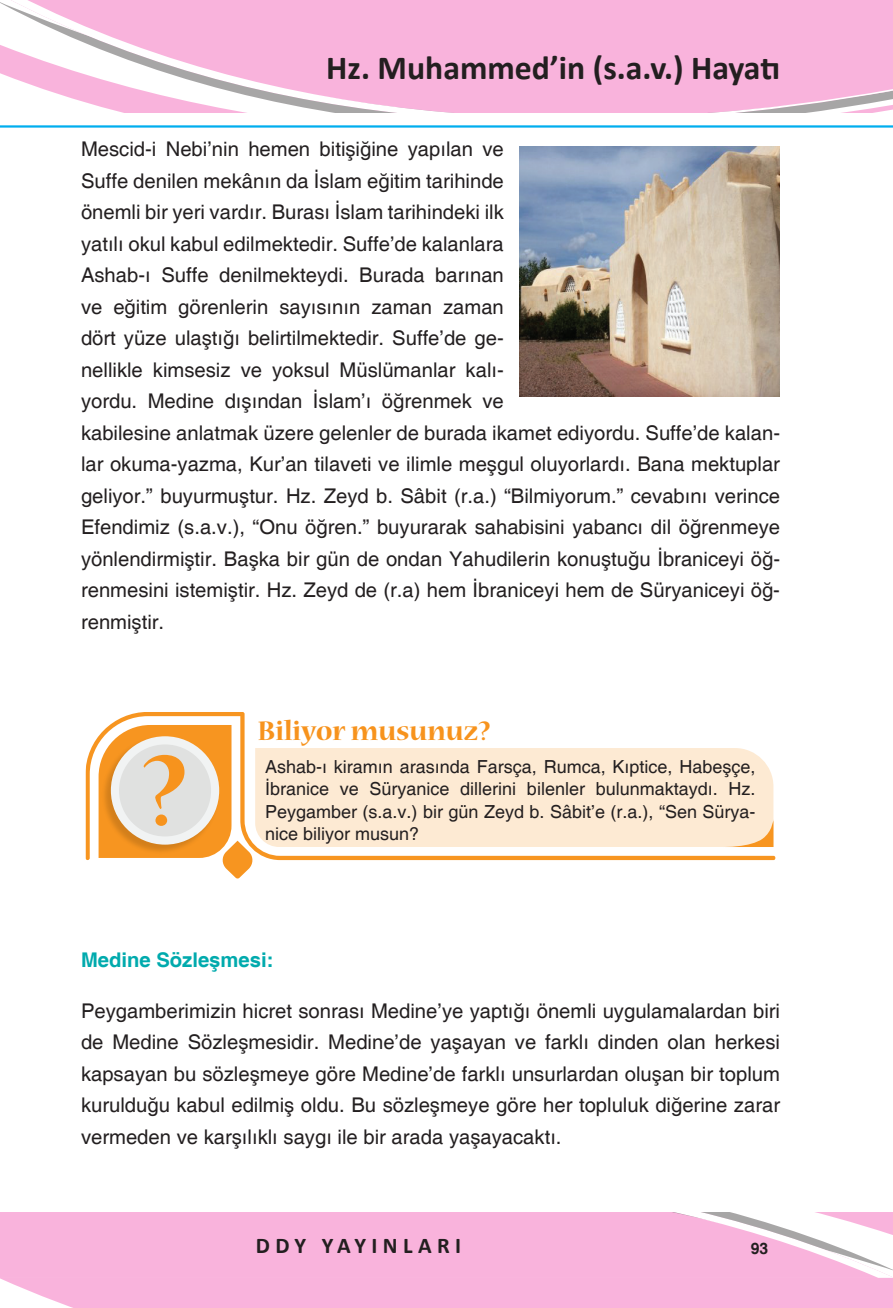
<style>
.page{position:relative;width:893px;height:1308px;background:#fff}
.page>*{position:absolute;margin:0;border:0;box-sizing:border-box;transform-origin:0 0}
.t1{font:700 112.5px "Nueva Std";color:#f7931d}
.t2{font:700 33.75px "Calibri";color:#231f20}
.t3{font:700 29.93px "Nueva Std";color:#f7931d}
.t4{font:700 22.5px "Calibri";letter-spacing:.24em;color:#231f20}
.t5{font:20.25px/31.5px "Helvetica";color:#231f20}
.t6{font:700 20.25px "Helvetica";color:#00aaad}
.t7{font:18px/22.5px "Helvetica";color:#231f20;text-align:justify}
.t8{font:700 15.75px "Helvetica";color:#231f20}
</style>
<div class="page">
<svg style="left:0;top:1213px;width:893px;height:94px;background:#f8b8dd"></svg>
<svg style="left:0;top:0;width:893px;height:45px;background:#f8b8dd"></svg>
<svg style="left:0;top:45px;width:893px;height:67px;fill:#f9b3dc"></svg>
<hr style="left:0;top:125px;width:893px;height:3px;background:#00aeef">
<img style="left:519px;top:147px;width:261px;height:250px">
<svg style="left:86px;top:712px;width:690px;height:148px;fill:#fdead3"></svg>
<svg style="left:723px;top:819px;width:50px;height:28px"></svg>
<svg style="left:99px;top:725px;width:155px;height:153px"></svg>
<h2 class="t2" style="left:326px;top:44px;width:455px">Hz. Muhammed’in (s.a.v.) Hayatı</h2>
<p class="t5" style="left:81px;top:134px;width:701px">Mescid-i Nebi’nin hemen bitişiğine yapılan ve<br>Suffe denilen mekânın da İslam eğitim tarihinde<br>önemli bir yeri vardır. Burası İslam tarihindeki ilk<br>yatılı okul kabul edilmektedir. Suffe’de kalanlara<br>Ashab-ı Suffe denilmekteydi. Burada barınan<br>ve eğitim görenlerin sayısının zaman zaman<br>dört yüze ulaştığı belirtilmektedir. Suffe’de ge-<br>nellikle kimsesiz ve yoksul Müslümanlar kalı-<br>yordu. Medine dışından İslam’ı öğrenmek ve<br>kabilesine anlatmak üzere gelenler de burada ikamet ediyordu. Suffe’de kalan&shy;lar okuma-yazma, Kur’an tilaveti ve ilimle meşgul oluyorlardı. Bana mektuplar geliyor.” buyurmuştur. Hz. Zeyd b. Sâbit (r.a.) “Bilmiyorum.” cevabını verince Efendimiz (s.a.v.), “Onu öğren.” buyurarak sahabisini yabancı dil öğrenmeye yönlendirmiştir. Başka bir gün de ondan Yahudilerin konuştuğu İbraniceyi öğ&shy;renmesini istemiştir. Hz. Zeyd de (r.a) hem İbraniceyi hem de Süryaniceyi öğ&shy;renmiştir.</p>
<h3 class="t3" style="left:258px;top:717px;width:234px">Biliyor musunuz?</h3>
<h1 class="t1" style="left:142px;top:739px;width:47px">?</h1>
<p class="t7" style="left:265px;top:756px;width:492px">Ashab-ı kiramın arasında Farsça, Rumca, Kıptice, Habeşçe, İbranice ve Süryanice dillerini bilenler bulunmaktaydı. Hz.<br>Peygamber (s.a.v.) bir gün Zeyd b. Sâbit’e (r.a.), “Sen Sürya&shy;nice biliyor musun?</p>
<p class="t6" style="left:81px;top:947px;width:194px">Medine Sözleşmesi:</p>
<p class="t5" style="left:81px;top:995px;width:701px;text-align:justify">Peygamberimizin hicret sonrası Medine’ye yaptığı önemli uygulamalardan biri de Medine Sözleşmesidir. Medine’de yaşayan ve farklı dinden olan herkesi kapsayan bu sözleşmeye göre Medine’de farklı unsurlardan oluşan bir toplum kurulduğu kabul edilmiş oldu. Bu sözleşmeye göre her topluluk diğerine zarar vermeden ve karşılıklı saygı ile bir arada yaşayacaktı.</p>
<p class="t4" style="left:256px;top:1229px;width:207px">DDY YAYINLARI</p>
<p class="t8" style="left:751px;top:1238px;width:19px">93</p>
</div>
